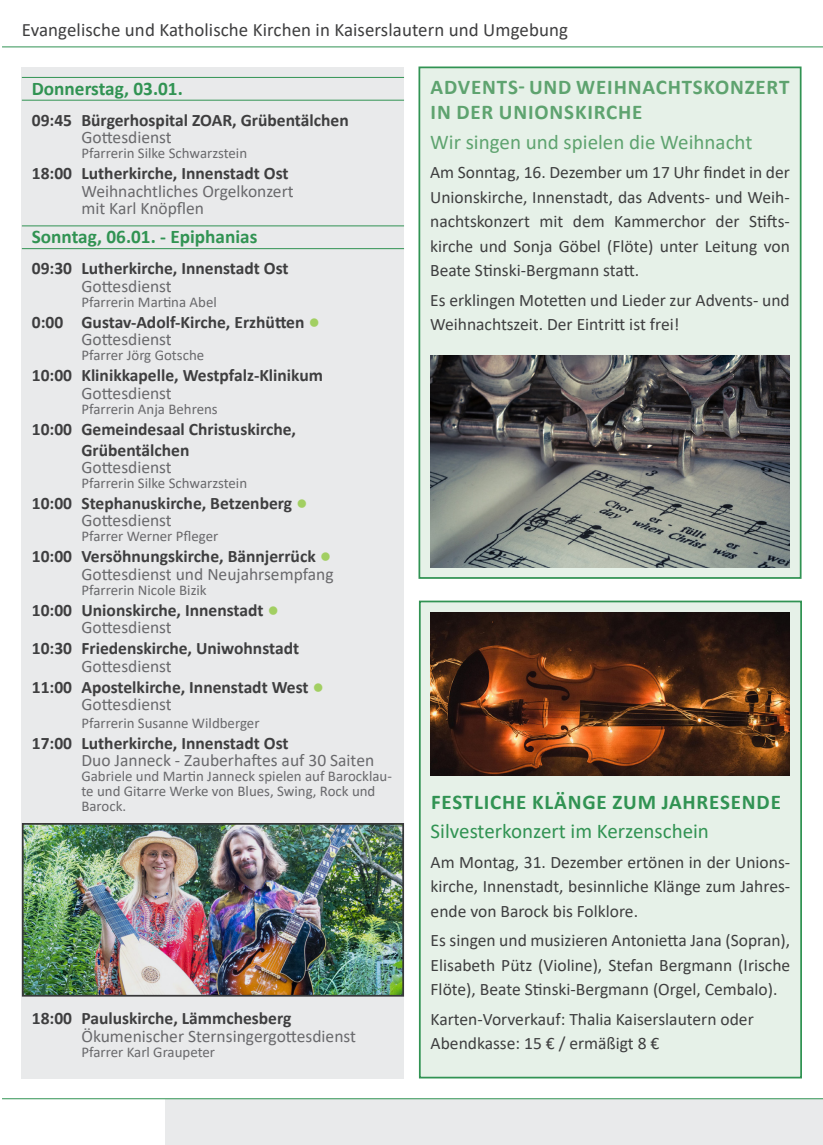
<style>
.page{position:relative;width:823px;height:1145px;background:#fff}
.page>*{position:absolute;margin:0;border:0;box-sizing:border-box;transform-origin:0 0}
.t1{font:700 21px/25.2px "Calibri";letter-spacing:.04em;color:#5ea36f}
.t2{font:21px "Calibri";color:#5ea36f}
.t3{font:21px "Calibri";color:#319353}
.t4{font:700 21px "Calibri";letter-spacing:.04em;color:#319353}
.TagDatum{font:700 19.25px "Calibri";color:#319353}
.t5{font:18.9px "Calibri";letter-spacing:.005em;color:#3e3e3f}
.t6{font:17.5px/24.5px "Calibri";color:#3e3e3f;text-align:justify}
.Uhrzeit_Kirche{font:700 17.5px "Calibri";color:#3e3e3f}
.Messe{font:17.5px "Calibri";color:#69696c}
.Zusatztext{font:14.88px/14.9px "Calibri";color:#69696c}
.Messe-2{font:14.88px "Calibri";color:#69696c}
.s1{font-weight:400;font-size:19.25px;color:#a2cf62}
</style>
<div class="page">
<div style="left:22px;top:67px;width:382px;height:1011px;background:#e9eaeb"></div>
<hr style="left:22px;top:77px;width:382px;height:1px;background:#319353">
<hr style="left:22px;top:100px;width:382px;height:1px;background:#319353">
<hr style="left:22px;top:226px;width:382px;height:1px;background:#319353">
<hr style="left:22px;top:248px;width:382px;height:1px;background:#319353">
<img style="left:25px;top:826px;width:376px;height:168px">
<div style="left:22px;top:823px;width:382px;height:174px;border:2px solid #3e3e3f"></div>
<div style="left:419px;top:67px;width:381px;height:511px;background:#e6f1e8"></div>
<div style="left:418px;top:67px;width:383px;height:512px;border:2px solid #319353"></div>
<img style="left:430px;top:356px;width:359px;height:211px">
<div style="left:420px;top:601px;width:381px;height:477px;background:#e6f1e8"></div>
<div style="left:419px;top:601px;width:383px;height:477px;border:2px solid #319353"></div>
<img style="left:430px;top:612px;width:359px;height:164px">
<div style="left:166px;top:1099px;width:657px;height:46px;background:#e9eaeb"></div>
<hr style="left:2px;top:1098px;width:821px;height:1px;background:#319353">
<hr style="left:2px;top:47px;width:821px;height:1px;background:#319353">
<p class="t5" style="left:22px;top:17px;width:547px">Evangelische und Katholische Kirchen in Kaiserslautern und Umgebung</p>
<p class="TagDatum" style="left:32px;top:75px;width:152px">Donnerstag, 03.01.</p>
<p class="Uhrzeit_Kirche" style="left:32px;top:108px;width:318px">09:45 Bürgerhospital ZOAR, Grübentälchen</p>
<p class="Messe" style="left:81px;top:125px;width:92px">Gottesdienst</p>
<p class="Zusatztext" style="left:81px;top:146px;width:167px">Pfarrerin Silke Schwarzstein</p>
<p class="Uhrzeit_Kirche" style="left:32px;top:161px;width:258px">18:00 Lutherkirche, Innenstadt Ost</p>
<p class="Messe" style="left:81px;top:179px;width:214px">Weihnachtliches Orgelkonzert</p>
<p class="Messe" style="left:81px;top:196px;width:124px">mit Karl Knöpflen</p>
<p class="TagDatum" style="left:32px;top:223px;width:227px">Sonntag, 06.01. - Epiphanias</p>
<p class="Uhrzeit_Kirche" style="left:32px;top:256px;width:258px">09:30 Lutherkirche, Innenstadt Ost</p>
<p class="Messe" style="left:81px;top:274px;width:92px">Gottesdienst</p>
<p class="Zusatztext" style="left:81px;top:294px;width:137px">Pfarrerin Martina Abel</p>
<p class="Uhrzeit_Kirche" style="left:32px;top:310px;width:290px">0:00 Gustav-Adolf-Kirche, Erzhütten <span class="s1">●</span></p>
<p class="Messe" style="left:81px;top:327px;width:92px">Gottesdienst</p>
<p class="Messe-2" style="left:81px;top:345px;width:124px">Pfarrer Jörg Gotsche</p>
<p class="Uhrzeit_Kirche" style="left:32px;top:363px;width:293px">10:00 Klinikkapelle, Westpfalz-Klinikum</p>
<p class="Messe" style="left:81px;top:381px;width:92px">Gottesdienst</p>
<p class="Zusatztext" style="left:81px;top:401px;width:138px">Pfarrerin Anja Behrens</p>
<p class="Uhrzeit_Kirche" style="left:32px;top:416px;width:266px">10:00 Gemeindesaal Christuskirche,</p>
<p class="Uhrzeit_Kirche" style="left:81px;top:437px;width:109px">Grübentälchen</p>
<p class="Messe" style="left:81px;top:455px;width:92px">Gottesdienst</p>
<p class="Zusatztext" style="left:81px;top:475px;width:167px">Pfarrerin Silke Schwarzstein</p>
<p class="Uhrzeit_Kirche" style="left:32px;top:491px;width:277px">10:00 Stephanuskirche, Betzenberg <span class="s1">●</span></p>
<p class="Messe" style="left:81px;top:508px;width:92px">Gottesdienst</p>
<p class="Zusatztext" style="left:81px;top:529px;width:138px">Pfarrer Werner Pfleger</p>
<p class="Uhrzeit_Kirche" style="left:32px;top:544px;width:301px">10:00 Versöhnungskirche, Bännjerrück <span class="s1">●</span></p>
<p class="Messe" style="left:81px;top:562px;width:254px">Gottesdienst und Neujahrsempfang</p>
<p class="Zusatztext" style="left:81px;top:582px;width:127px">Pfarrerin Nicole Bizik</p>
<p class="Uhrzeit_Kirche" style="left:32px;top:597px;width:249px">10:00 Unionskirche, Innenstadt <span class="s1">●</span></p>
<p class="Messe" style="left:81px;top:615px;width:92px">Gottesdienst</p>
<p class="Uhrzeit_Kirche" style="left:32px;top:636px;width:269px">10:30 Friedenskirche, Uniwohnstadt</p>
<p class="Messe" style="left:81px;top:654px;width:92px">Gottesdienst</p>
<p class="Uhrzeit_Kirche" style="left:32px;top:674px;width:294px">11:00 Apostelkirche, Innenstadt West <span class="s1">●</span></p>
<p class="Messe" style="left:81px;top:692px;width:92px">Gottesdienst</p>
<p class="Zusatztext" style="left:81px;top:715px;width:180px">Pfarrerin Susanne Wildberger</p>
<p class="Uhrzeit_Kirche" style="left:32px;top:730px;width:258px">17:00 Lutherkirche, Innenstadt Ost</p>
<p class="Messe" style="left:81px;top:748px;width:294px">Duo Janneck - Zauberhaftes auf 30 Saiten</p>
<p class="Zusatztext" style="left:81px;top:768px;width:312px">Gabriele und Martin Janneck spielen auf Barocklau&shy;te und Gitarre Werke von Blues, Swing, Rock und<br>Barock.</p>
<p class="Uhrzeit_Kirche" style="left:32px;top:1006px;width:261px">18:00 Pauluskirche, Lämmchesberg</p>
<p class="Messe" style="left:81px;top:1024px;width:276px">Ökumenischer Sternsingergottesdienst</p>
<p class="Zusatztext" style="left:81px;top:1044px;width:135px">Pfarrer Karl Graupeter</p>
<p class="t1" style="left:430px;top:74px;width:360px">ADVENTS- UND WEIHNACHTSKONZERT<br>IN DER UNIONSKIRCHE</p>
<p class="t2" style="left:430px;top:127px;width:324px">Wir singen und spielen die Weihnacht</p>
<p class="t6" style="left:430px;top:160px;width:361px">Am Sonntag, 16. Dezember um 17 Uhr findet in der Unionskirche, Innenstadt, das Advents- und Weih&shy;nachtskonzert mit dem Kammerchor der Stifts&shy;kirche und Sonja Göbel (Flöte) unter Leitung von Beate Stinski-Bergmann statt.</p>
<p class="t6" style="left:430px;top:287px;width:361px">Es erklingen Motetten und Lieder zur Advents- und<br>Weihnachtszeit. Der Eintritt ist frei!</p>
<p class="t4" style="left:431px;top:787px;width:351px">FESTLICHE KLÄNGE ZUM JAHRESENDE</p>
<p class="t3" style="left:430px;top:817px;width:280px">Silvesterkonzert im Kerzenschein</p>
<p class="t6" style="left:430px;top:849px;width:361px">Am Montag, 31. Dezember ertönen in der Unions&shy;kirche, Innenstadt, besinnliche Klänge zum Jahres&shy;ende von Barock bis Folklore.</p>
<p class="t6" style="left:430px;top:928px;width:361px">Es singen und musizieren Antonietta Jana (Sopran), Elisabeth Pütz (Violine), Stefan Bergmann (Irische Flöte), Beate Stinski-Bergmann (Orgel, Cembalo).</p>
<p class="t6" style="left:430px;top:1006px;width:324px">Karten-Vorverkauf: Thalia Kaiserslautern oder<br>Abendkasse: 15 € / ermäßigt 8 €</p>
</div>
